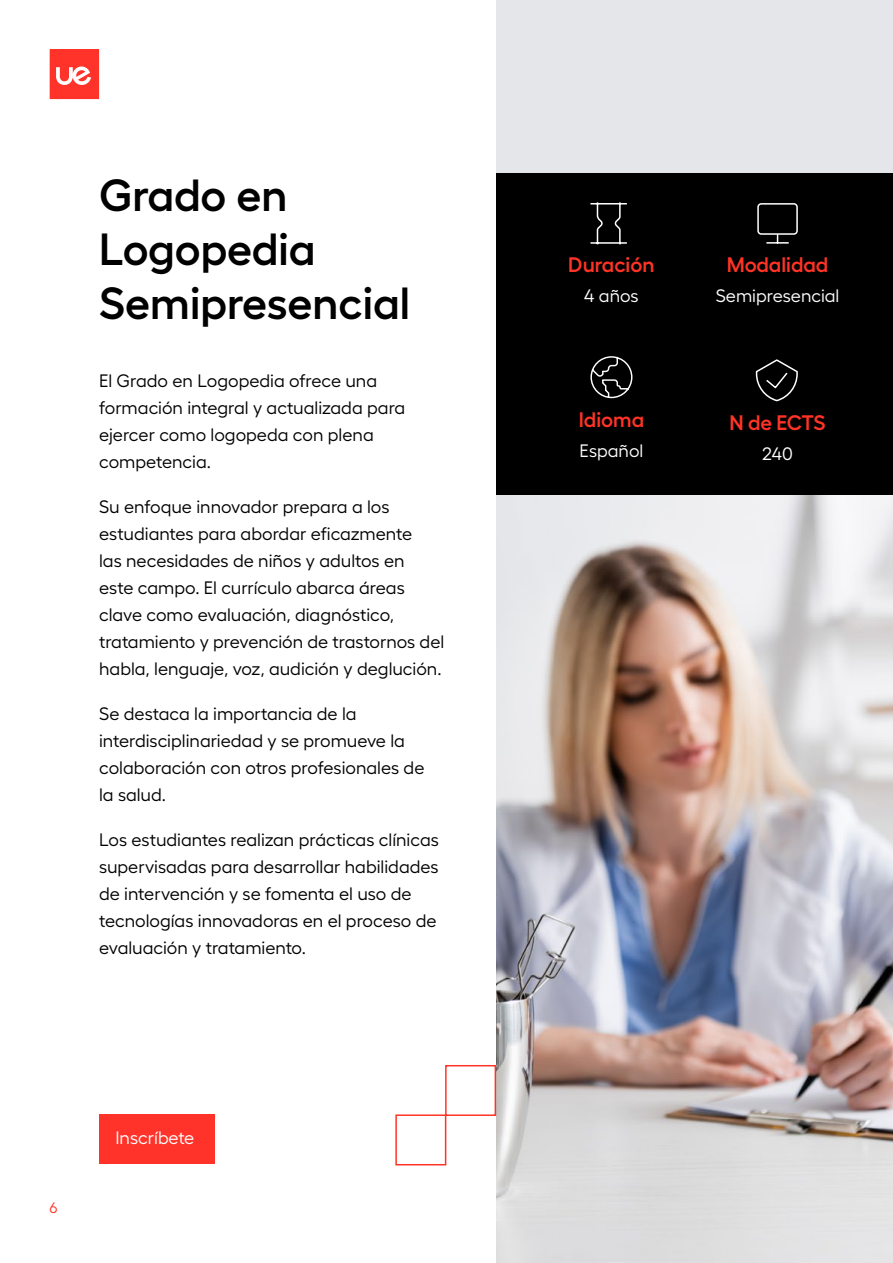
<style>
.page{position:relative;width:893px;height:1263px;background:#fff}
.page>*{position:absolute;margin:0;border:0;box-sizing:border-box;transform-origin:0 0}
.t1{font:600 45px/54px "Hellix";color:#000}
.t2{font:600 21px "Hellix";color:#ff3326}
.t3{font:18px/27px "Hellix";color:#000}
.t4{font:18px "Hellix";color:#fff}
.t5{font:15px "Hellix";color:#ff3326}
</style>
<div class="page">
<svg style="left:50px;top:50px;width:49px;height:49px;background:#ff4f47"></svg>
<div style="left:496px;top:0;width:397px;height:1263px;background:#e5e6ea"></div>
<img style="left:496px;top:495px;width:397px;height:768px">
<svg style="left:395px;top:1064px;width:102px;height:102px"></svg>
<div style="left:99px;top:1114px;width:116px;height:50px;background:#ff3329"></div>
<div style="left:496px;top:174px;width:397px;height:321px;background:#000"></div>
<div style="left:757px;top:203px;width:41px;height:32px;border:2px solid #fff;border-radius:3px"></div>
<hr style="left:767px;top:242px;width:21px;height:2px;background:#fff">
<svg style="left:755px;top:359px;width:43px;height:43px"></svg>
<svg style="left:590px;top:356px;width:42px;height:42px"></svg>
<svg style="left:590px;top:202px;width:37px;height:43px"></svg>
<h1 class="t1" style="left:99px;top:163px;width:313px">Grado en<br>Logopedia<br>Semipresencial</h1>
<p class="t3" style="left:99px;top:365px;width:308px">El Grado en Logopedia ofrece una formación integral y actualizada para ejercer como logopeda con plena competencia.</p>
<p class="t3" style="left:99px;top:491px;width:347px">Su enfoque innovador prepara a los estudiantes para abordar eficazmente<br>las necesidades de niños y adultos en<br>este campo. El currículo abarca áreas clave como evaluación, diagnóstico, tratamiento y prevención de trastornos del habla, lenguaje, voz, audición y deglución.</p>
<p class="t3" style="left:99px;top:698px;width:327px">Se destaca la importancia de la interdisciplinariedad y se promueve la colaboración con otros profesionales de la salud.</p>
<p class="t3" style="left:99px;top:824px;width:341px">Los estudiantes realizan prácticas clínicas supervisadas para desarrollar habilidades de intervención y se fomenta el uso de tecnologías innovadoras en el proceso de evaluación y tratamiento.</p>
<p class="t5" style="left:50px;top:1197px;width:9px">6</p>
<p class="t4" style="left:115px;top:1124px;width:80px">Inscríbete</p>
<p class="t2" style="left:568px;top:249px;width:88px">Duración</p>
<p class="t2" style="left:727px;top:249px;width:103px">Modalidad</p>
<p class="t4" style="left:584px;top:282px;width:56px">4 años</p>
<p class="t4" style="left:716px;top:282px;width:125px">Semipresencial</p>
<p class="t2" style="left:579px;top:403px;width:67px">Idioma</p>
<p class="t2" style="left:729px;top:406px;width:98px">N de ECTS</p>
<p class="t4" style="left:579px;top:437px;width:65px">Español</p>
<p class="t4" style="left:762px;top:440px;width:32px">240</p>
</div>
